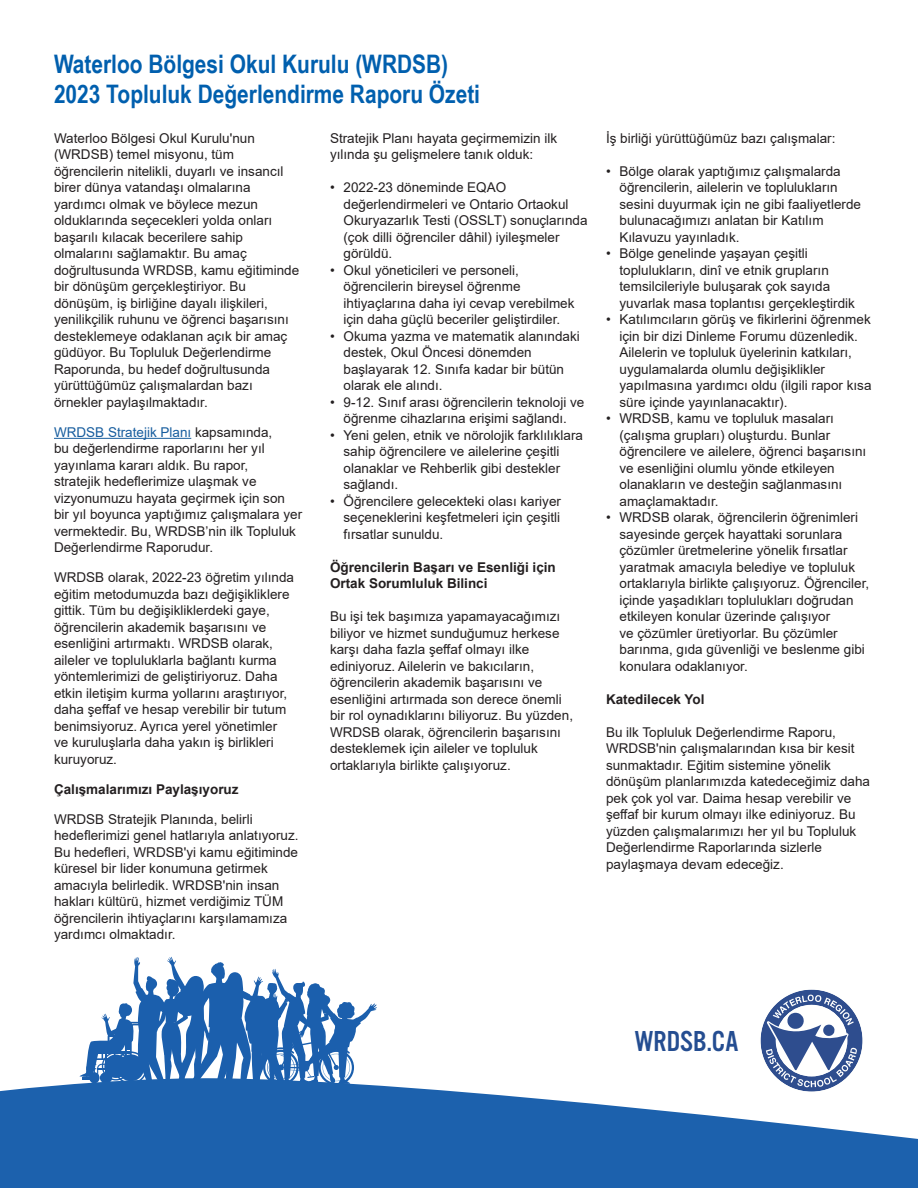
<style>
.page{position:relative;width:918px;height:1188px;background:#fff}
.page>*{position:absolute;margin:0;border:0;box-sizing:border-box;transform-origin:0 0}
.t1{font:30px "Alternate Got No 3 D";color:#244d91}
.t2{font:700 25.5px "Arial Narrow";color:#005fae}
.t3{font:13.5px/16.5px "Arial";color:#231f20}
.t4{font:700 13.5px/16.5px "Arial";color:#231f20}
.s1{color:#175d9e}
</style>
<div class="page">
<svg style="left:79px;top:956px;width:298px;height:122px"></svg>
<svg style="left:0;top:1078px;width:918px;height:110px;fill:#1c61ad"></svg>
<svg style="left:759px;top:989px;width:105px;height:104px"></svg>
<hr style="left:54px;top:438px;width:137px;height:1px;background:#175d9e">
<p class="t2" style="left:54px;top:44px;width:396px">Waterloo Bölgesi Okul Kurulu (WRDSB)</p>
<p class="t2" style="left:54px;top:75px;width:428px">2023 Topluluk Değerlendirme Raporu Özeti</p>
<p class="t3" style="left:54px;top:130px;width:247px">Waterloo Bölgesi Okul Kurulu'nun (WRDSB) temel misyonu, tüm öğrencilerin nitelikli, duyarlı ve insancıl birer dünya vatandaşı olmalarına yardımcı olmak ve böylece mezun olduklarında seçecekleri yolda onları başarılı kılacak becerilere sahip olmalarını sağlamaktır. Bu amaç doğrultusunda WRDSB, kamu eğitiminde bir dönüşüm gerçekleştiriyor. Bu dönüşüm, iş birliğine dayalı ilişkileri, yenilikçilik ruhunu ve öğrenci başarısını desteklemeye odaklanan açık bir amaç güdüyor. Bu Topluluk Değerlendirme Raporunda, bu hedef doğrultusunda yürüttüğümüz çalışmalardan bazı örnekler paylaşılmaktadır.</p>
<p class="t3" style="left:54px;top:424px;width:250px"><span class="s1">WRDSB Stratejik Planı</span> kapsamında,<br>bu değerlendirme raporlarını her yıl yayınlama kararı aldık. Bu rapor,<br>stratejik hedeflerimize ulaşmak ve vizyonumuzu hayata geçirmek için son bir yıl boyunca yaptığımız çalışmalara yer vermektedir. Bu, WRDSB’nin ilk Topluluk Değerlendirme Raporudur.</p>
<p class="t3" style="left:54px;top:569px;width:242px">WRDSB olarak, 2022-23 öğretim yılında eğitim metodumuzda bazı değişikliklere gittik. Tüm bu değişikliklerdeki gaye, öğrencilerin akademik başarısını ve esenliğini artırmaktı. WRDSB olarak, aileler ve topluluklarla bağlantı kurma yöntemlerimizi de geliştiriyoruz. Daha etkin iletişim kurma yollarını araştırıyor, daha şeffaf ve hesap verebilir bir tutum benimsiyoruz. Ayrıca yerel yönetimler ve kuruluşlarla daha yakın iş birlikleri kuruyoruz.</p>
<p class="t4" style="left:54px;top:781px;width:186px">Çalışmalarımızı Paylaşıyoruz</p>
<p class="t3" style="left:54px;top:811px;width:246px">WRDSB Stratejik Planında, belirli hedeflerimizi genel hatlarıyla anlatıyoruz.<br>Bu hedefleri, WRDSB'yi kamu eğitiminde küresel bir lider konumuna getirmek amacıyla belirledik. WRDSB'nin insan hakları kültürü, hizmet verdiğimiz TÜM öğrencilerin ihtiyaçlarını karşılamamıza yardımcı olmaktadır.</p>
<p class="t3" style="left:330px;top:130px;width:229px">Stratejik Planı hayata geçirmemizin ilk yılında şu gelişmelere tanık olduk:</p>
<p class="t3" style="left:344px;top:179px;width:246px;text-indent:-14px">• 2022-23 döneminde EQAO değerlendirmeleri ve Ontario Ortaokul<br>Okuryazarlık Testi (OSSLT) sonuçlarında (çok dilli öğrenciler dâhil) iyileşmeler görüldü.</p>
<p class="t3" style="left:344px;top:262px;width:233px;text-indent:-14px">• Okul yöneticileri ve personeli, öğrencilerin bireysel öğrenme ihtiyaçlarına daha iyi cevap verebilmek için daha güçlü beceriler geliştirdiler.</p>
<p class="t3" style="left:344px;top:328px;width:238px;text-indent:-14px">• Okuma yazma ve matematik alanındaki destek, Okul Öncesi dönemden başlayarak 12. Sınıfa kadar bir bütün olarak ele alındı.</p>
<p class="t3" style="left:330px;top:394px;width:256px;text-align:center">• 9-12. Sınıf arası öğrencilerin teknoloji ve öğrenme cihazlarına erişimi sağlandı.</p>
<p class="t3" style="left:344px;top:427px;width:241px;text-indent:-14px">• Yeni gelen, etnik ve nörolojik farklılıklara sahip öğrencilere ve ailelerine çeşitli olanaklar ve Rehberlik gibi destekler sağlandı.</p>
<p class="t3" style="left:344px;top:493px;width:219px;text-align:justify;text-indent:-14px">• Öğrencilere gelecekteki olası kariyer seçeneklerini keşfetmeleri için çeşitli fırsatlar sunuldu.</p>
<p class="t4" style="left:330px;top:559px;width:227px">Öğrencilerin Başarı ve Esenliği için<br>Ortak Sorumluluk Bilinci</p>
<p class="t3" style="left:330px;top:608px;width:245px">Bu işi tek başımıza yapamayacağımızı biliyor ve hizmet sunduğumuz herkese karşı daha fazla şeffaf olmayı ilke ediniyoruz. Ailelerin ve bakıcıların, öğrencilerin akademik başarısını ve esenliğini artırmada son derece önemli bir rol oynadıklarını biliyoruz. Bu yüzden, WRDSB olarak, öğrencilerin başarısını desteklemek için aileler ve topluluk ortaklarıyla birlikte çalışıyoruz.</p>
<p class="t3" style="left:606px;top:130px;width:231px">İş birliği yürüttüğümüz bazı çalışmalar:</p>
<p class="t3" style="left:620px;top:163px;width:243px;text-indent:-14px">• Bölge olarak yaptığımız çalışmalarda öğrencilerin, ailelerin ve toplulukların sesini duyurmak için ne gibi faaliyetlerde bulunacağımızı anlatan bir Katılım Kılavuzu yayınladık.</p>
<p class="t3" style="left:620px;top:245px;width:237px;text-indent:-14px">• Bölge genelinde yaşayan çeşitli toplulukların, dinî ve etnik grupların temsilcileriyle buluşarak çok sayıda yuvarlak masa toplantısı gerçekleştirdik</p>
<p class="t3" style="left:620px;top:311px;width:254px;text-indent:-14px">• Katılımcıların görüş ve fikirlerini öğrenmek için bir dizi Dinleme Forumu düzenledik.<br>Ailelerin ve topluluk üyelerinin katkıları, uygulamalarda olumlu değişiklikler yapılmasına yardımcı oldu (ilgili rapor kısa süre içinde yayınlanacaktır).</p>
<p class="t3" style="left:620px;top:410px;width:248px;text-indent:-14px">• WRDSB, kamu ve topluluk masaları (çalışma grupları) oluşturdu. Bunlar öğrencilere ve ailelere, öğrenci başarısını ve esenliğini olumlu yönde etkileyen olanakların ve desteğin sağlanmasını amaçlamaktadır.</p>
<p class="t3" style="left:620px;top:509px;width:251px;text-indent:-14px">• WRDSB olarak, öğrencilerin öğrenimleri sayesinde gerçek hayattaki sorunlara çözümler üretmelerine yönelik fırsatlar yaratmak amacıyla belediye ve topluluk ortaklarıyla birlikte çalışıyoruz. Öğrenciler, içinde yaşadıkları toplulukları doğrudan etkileyen konular üzerinde çalışıyor<br>ve çözümler üretiyorlar. Bu çözümler barınma, gıda güvenliği ve beslenme gibi konulara odaklanıyor.</p>
<p class="t4" style="left:606px;top:691px;width:100px">Katedilecek Yol</p>
<p class="t3" style="left:606px;top:724px;width:266px">Bu ilk Topluluk Değerlendirme Raporu, WRDSB'nin çalışmalarından kısa bir kesit sunmaktadır. Eğitim sistemine yönelik dönüşüm planlarımızda katedeceğimiz daha pek çok yol var. Daima hesap verebilir ve şeffaf bir kurum olmayı ilke ediniyoruz. Bu yüzden çalışmalarımızı her yıl bu Topluluk Değerlendirme Raporlarında sizlerle paylaşmaya devam edeceğiz.</p>
<p class="t1" style="left:634px;top:1025px;width:106px">WRDSB.CA</p>
</div>
